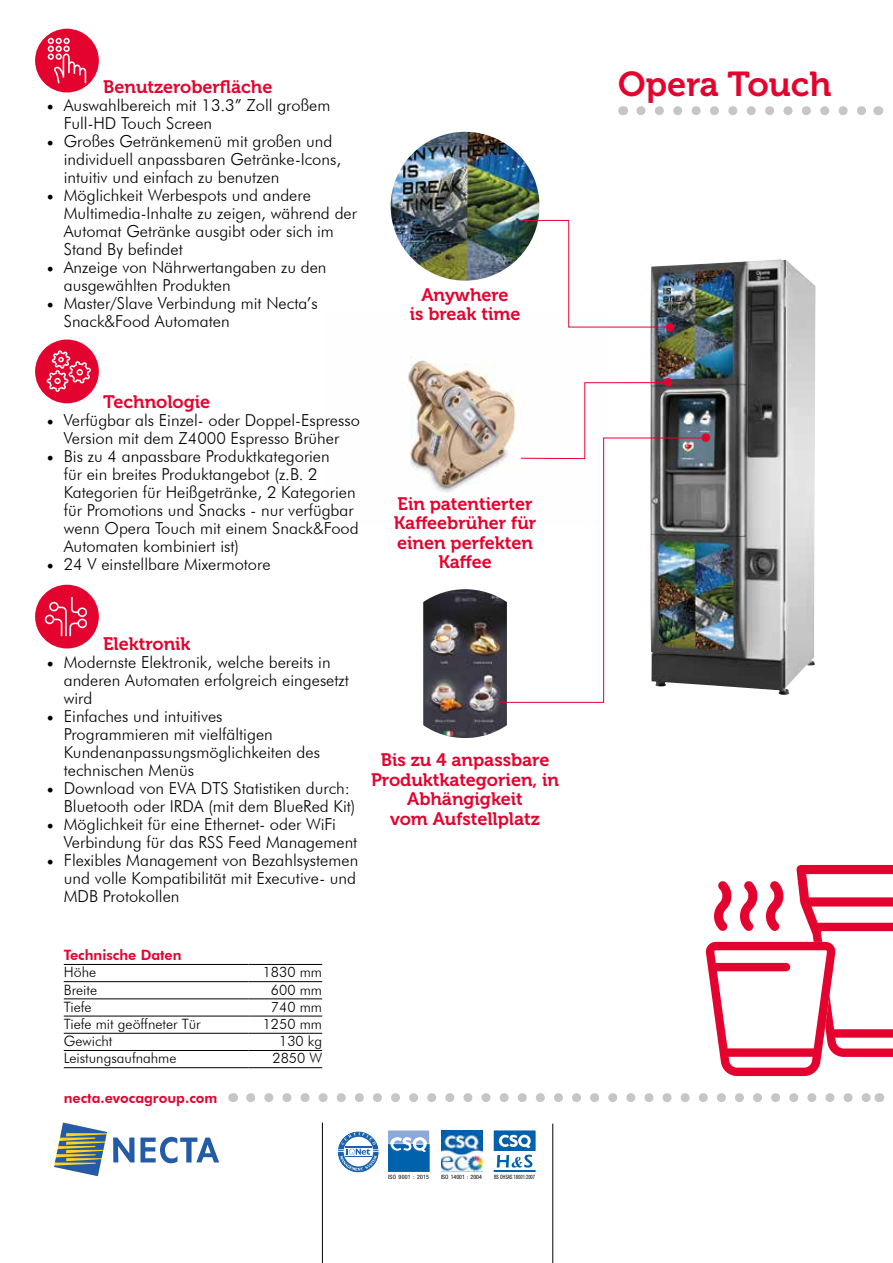
<style>
.page{position:relative;width:893px;height:1263px;background:#fff}
.page>*{position:absolute;margin:0;border:0;box-sizing:border-box;transform-origin:0 0}
.t1{font:34.5px "Museo 700";color:#e4032e}
.t2{font:18px/19.5px "Museo 700";color:#e4032e;text-align:center}
.t3{font:300 16.5px/18px "Futura BT";color:#000}
.t4{font:300 14.25px "Futura BT";color:#000}
.t5{font:800 14.25px "Futura BT";color:#e4032e}
.t6{font:condensed 5.85px "Helvetica Neue LT Std";letter-spacing:.005em;color:#000;scale:.8 1}
.t7{font:condensed 5.85px "Helvetica Neue LT Std";letter-spacing:.005em;color:#000}
.t8{font:condensed 5.85px "Helvetica Neue LT Std";letter-spacing:.04em;color:#000}
.s1{font-family:"Minion Pro";font-weight:400;font-size:18px}
</style>
<div class="page">
<svg style="left:54px;top:1122px;width:53px;height:54px"></svg>
<svg style="left:113px;top:1137px;width:106px;height:26px"></svg>
<svg style="left:251px;top:1093px;width:619px;height:9px"></svg>
<hr style="left:553px;top:1123px;width:1px;height:140px;background:#000">
<hr style="left:322px;top:1122px;width:1px;height:141px;background:#000">
<svg style="left:441px;top:1130px;width:42px;height:42px"></svg>
<img style="left:441px;top:1130px;width:41px;height:41px">
<svg style="left:388px;top:1131px;width:42px;height:41px"></svg>
<svg style="left:388px;top:1130px;width:41px;height:41px;background:#4c8cc5"></svg>
<svg style="left:339px;top:1132px;width:39px;height:39px"></svg>
<div style="left:337px;top:1130px;width:43px;height:43px;border:1px solid #fff;border-radius:50%"></div>
<div style="left:493px;top:1130px;width:43px;height:21px;background:#0061ad"></div>
<svg style="left:499px;top:1134px;width:32px;height:14px"></svg>
<hr style="left:493px;top:1170px;width:43px;height:2px;background:#0061ad">
<svg style="left:497px;top:1155px;width:35px;height:12px"></svg>
<div style="left:492px;top:1129px;width:45px;height:52px;border:2px solid #fff"></div>
<img style="left:650px;top:259px;width:166px;height:436px">
<img style="left:391px;top:132px;width:148px;height:149px;border-radius:74px">
<img style="left:423px;top:589px;width:84px;height:149px">
<svg style="left:641px;top:106px;width:225px;height:9px"></svg>
<svg style="left:706px;top:865px;width:187px;height:211px"></svg>
<img style="left:408px;top:360px;width:108px;height:133px">
<svg style="left:521px;top:220px;width:150px;height:108px"></svg>
<svg style="left:584px;top:382px;width:85px;height:55px"></svg>
<svg style="left:499px;top:437px;width:208px;height:266px"></svg>
<div style="left:702px;top:433px;width:8px;height:9px;background:#e4032e;border-radius:50%"></div>
<div style="left:666px;top:323px;width:8px;height:9px;background:#e4032e;border-radius:50%"></div>
<div style="left:664px;top:378px;width:8px;height:8px;background:#e4032e;border-radius:50%"></div>
<hr style="left:64px;top:981px;width:185px;height:1px;background:#000">
<hr style="left:249px;top:981px;width:73px;height:1px;background:#000">
<hr style="left:64px;top:998px;width:185px;height:1px;background:#000">
<hr style="left:249px;top:998px;width:73px;height:1px;background:#000">
<hr style="left:64px;top:1016px;width:185px;height:1px;background:#000">
<hr style="left:249px;top:1016px;width:73px;height:1px;background:#000">
<hr style="left:64px;top:1033px;width:185px;height:1px;background:#000">
<hr style="left:249px;top:1033px;width:73px;height:1px;background:#000">
<hr style="left:64px;top:1050px;width:185px;height:1px;background:#000">
<hr style="left:249px;top:1050px;width:73px;height:1px;background:#000">
<hr style="left:64px;top:1067px;width:185px;height:1px;background:#000">
<hr style="left:249px;top:1067px;width:73px;height:1px;background:#000">
<hr style="left:64px;top:964px;width:185px;height:1px;background:#000">
<hr style="left:249px;top:964px;width:73px;height:1px;background:#000">
<div style="left:35px;top:340px;width:64px;height:63px;background:#e4032e;border-radius:50%"></div>
<svg style="left:47px;top:350px;width:44px;height:42px"></svg>
<div style="left:35px;top:585px;width:64px;height:63px;background:#e4032e;border-radius:50%"></div>
<svg style="left:45px;top:597px;width:42px;height:39px"></svg>
<div style="left:35px;top:29px;width:64px;height:63px;background:#e4032e;border-radius:50%"></div>
<svg style="left:48px;top:38px;width:38px;height:45px"></svg>
<p class="t2" style="left:103px;top:77px;width:171px">Benutzeroberfläche</p>
<p class="t3" style="left:64px;top:96px;width:268px;text-indent:-17px"><span class="s1">•</span> Auswahlbereich mit 13.3” Zoll großem<br>Full-HD Touch Screen</p>
<p class="t3" style="left:64px;top:132px;width:279px;text-indent:-17px"><span class="s1">•</span> Großes Getränkemenü mit großen und individuell anpassbaren Getränke-Icons, intuitiv und einfach zu benutzen</p>
<p class="t3" style="left:64px;top:186px;width:295px;text-indent:-17px"><span class="s1">•</span> Möglichkeit Werbespots und andere Multimedia-Inhalte zu zeigen, während der Automat Getränke ausgibt oder sich im Stand By befindet</p>
<p class="t3" style="left:64px;top:258px;width:264px;text-indent:-17px"><span class="s1">•</span> Anzeige von Nährwertangaben zu den ausgewählten Produkten</p>
<p class="t3" style="left:64px;top:294px;width:256px;text-indent:-17px"><span class="s1">•</span> Master/Slave Verbindung mit Necta’s<br>Snack&amp;Food Automaten</p>
<p class="t2" style="left:410px;top:285px;width:112px">Anywhere<br>is break time</p>
<p class="t2" style="left:103px;top:392px;width:109px">Technologie</p>
<p class="t3" style="left:47px;top:411px;width:315px;text-align:center"><span class="s1">•</span> Verfügbar als Einzel- oder Doppel-Espresso<br>Version mit dem Z4000 Espresso Brüher</p>
<p class="t3" style="left:64px;top:447px;width:296px;text-indent:-17px"><span class="s1">•</span> Bis zu 4 anpassbare Produktkategorien<br>für ein breites Produktangebot (z.B. 2<br>Kategorien für Heißgetränke, 2 Kategorien für Promotions und Snacks - nur verfügbar wenn Opera Touch mit einem Snack&amp;Food Automaten kombiniert ist)</p>
<p class="t3" style="left:47px;top:555px;width:225px"><span class="s1">•</span> 24 V einstellbare Mixermotore</p>
<p class="t2" style="left:394px;top:494px;width:144px">Ein patentierter<br>Kaffeebrüher für einen perfekten<br>Kaffee</p>
<p class="t2" style="left:103px;top:634px;width:89px">Elektronik</p>
<p class="t3" style="left:64px;top:653px;width:287px;text-indent:-17px"><span class="s1">•</span> Modernste Elektronik, welche bereits in anderen Automaten erfolgreich eingesetzt wird</p>
<p class="t3" style="left:64px;top:707px;width:258px;text-indent:-17px"><span class="s1">•</span> Einfaches und intuitives<br>Programmieren mit vielfältigen<br>Kundenanpassungsmöglichkeiten des technischen Menüs</p>
<p class="t3" style="left:64px;top:779px;width:293px;text-indent:-17px"><span class="s1">•</span> Download von EVA DTS Statistiken durch:<br>Bluetooth oder IRDA (mit dem BlueRed Kit)</p>
<p class="t3" style="left:64px;top:815px;width:295px;text-indent:-17px"><span class="s1">•</span> Möglichkeit für eine Ethernet- oder WiFi<br>Verbindung für das RSS Feed Management</p>
<p class="t3" style="left:64px;top:851px;width:296px;text-indent:-17px"><span class="s1">•</span> Flexibles Management von Bezahlsystemen und volle Kompatibilität mit Executive- und<br>MDB Protokollen</p>
<p class="t2" style="left:371px;top:750px;width:190px">Bis zu 4 anpassbare<br>Produktkategorien, in<br>Abhängigkeit<br>vom Aufstellplatz</p>
<p class="t5" style="left:64px;top:946px;width:119px">Technische Daten</p>
<p class="t4" style="left:64px;top:964px;width:34px">Höhe</p>
<p class="t4" style="left:263px;top:964px;width:61px">1830 mm</p>
<p class="t4" style="left:64px;top:981px;width:35px">Breite</p>
<p class="t4" style="left:271px;top:981px;width:53px">600 mm</p>
<p class="t4" style="left:64px;top:998px;width:29px">Tiefe</p>
<p class="t4" style="left:271px;top:998px;width:53px">740 mm</p>
<p class="t4" style="left:64px;top:1015px;width:139px">Tiefe mit geöffneter Tür</p>
<p class="t4" style="left:263px;top:1015px;width:61px">1250 mm</p>
<p class="t4" style="left:64px;top:1032px;width:50px">Gewicht</p>
<p class="t4" style="left:279px;top:1032px;width:44px">130 kg</p>
<p class="t4" style="left:64px;top:1050px;width:114px">Leistungsaufnahme</p>
<p class="t4" style="left:272px;top:1050px;width:51px">2850 W</p>
<p class="t5" style="left:64px;top:1089px;width:155px">necta.evocagroup.com</p>
<p class="t8" style="left:388px;top:1173px;width:43px">ISO 9001 : 2015</p>
<p class="t7" style="left:441px;top:1173px;width:43px">ISO 14001 : 2004</p>
<p class="t6" style="left:494px;top:1173px;width:53px">BS OHSAS 18001:2007</p>
<h1 class="t1" style="left:618px;top:65px;width:215px">Opera Touch</h1>
</div>
